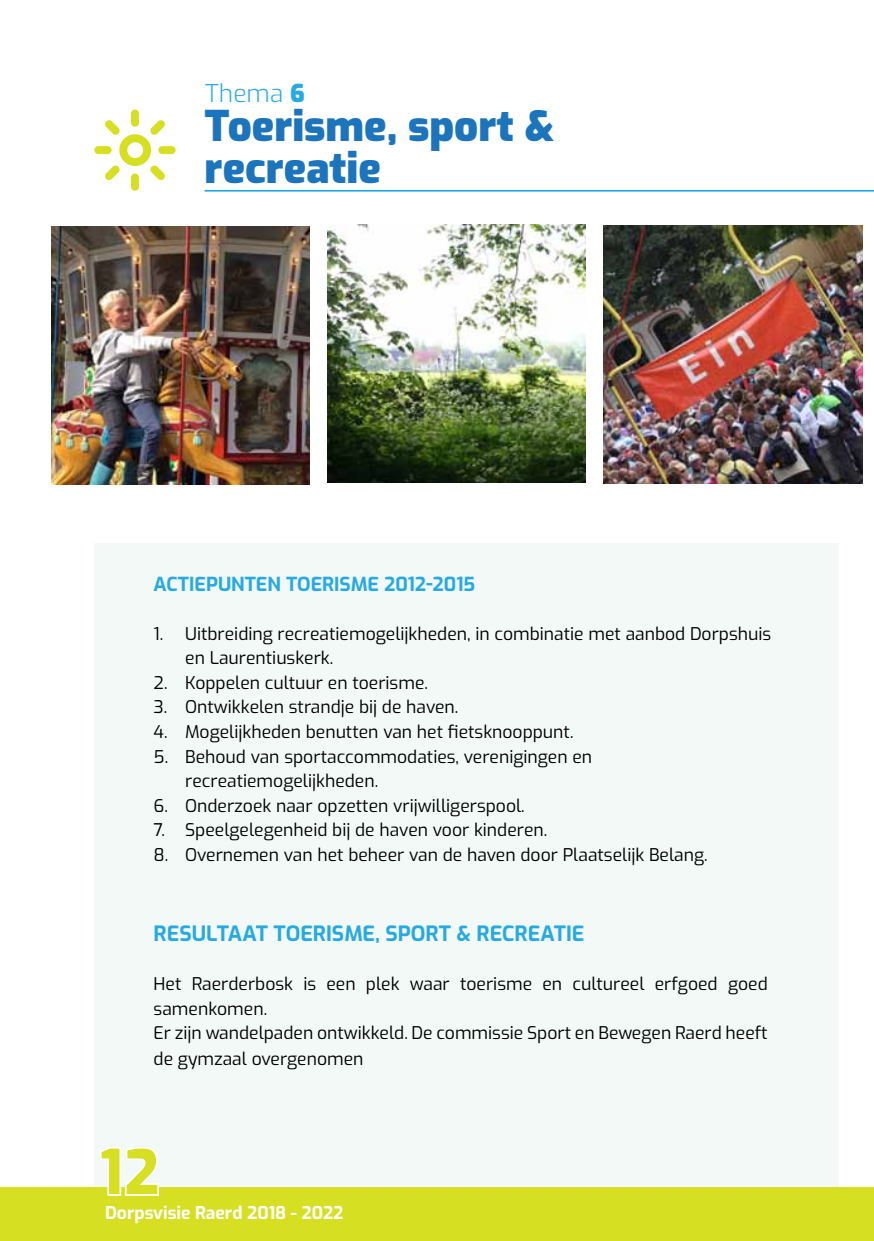
<style>
.page{position:relative;width:874px;height:1241px;background:#fff}
.page>*{position:absolute;margin:0;border:0;box-sizing:border-box;transform-origin:0 0}
.t1{font:900 42px/42px "Exo";color:#1c75bc}
.t2{font:300 24.5px "Exo";color:#27aae1}
.t3{font:700 21px "Exo";color:#27aae1}
.t4{font:700 19.25px "Exo";color:#27aae1}
.t5{font:17.5px/24.7px "Exo";color:#000}
.t6{font:700 17.5px "Exo";color:#fff}
.s1{font-weight:900}
</style>
<div class="page">
<div style="left:94px;top:543px;width:744px;height:697px;background:#f2f9f6"></div>
<div style="left:0;top:1186px;width:873px;height:54px;background:#d7df23"></div>
<hr style="left:204px;top:190px;width:669px;height:2px;background:#27aae1">
<div style="left:158px;top:146px;width:17px;height:8px;background:#d7df23;border-radius:4px"></div>
<div style="left:94px;top:146px;width:17px;height:8px;background:#d7df23;border-radius:4px"></div>
<div style="left:131px;top:173px;width:8px;height:18px;background:#d7df23;border-radius:4px"></div>
<div style="left:131px;top:109px;width:8px;height:18px;background:#d7df23;border-radius:4px"></div>
<svg style="left:105px;top:120px;width:60px;height:60px"></svg>
<svg style="left:99px;top:1147px;width:61px;height:49px"></svg>
<img style="left:52px;top:226px;width:257px;height:258px">
<img style="left:327px;top:224px;width:258px;height:258px">
<img style="left:603px;top:225px;width:258px;height:258px">
<h2 class="t2" style="left:205px;top:75px;width:101px">Thema <span class="s1">6</span></h2>
<h1 class="t1" style="left:204px;top:102px;width:351px">Toerisme, sport &amp; recreatie</h1>
<p class="t4" style="left:153px;top:569px;width:323px">ACTIEPUNTEN TOERISME 2012-2015</p>
<p class="t5" style="left:185px;top:620px;width:587px;text-indent:-32px">1. Uitbreiding recreatiemogelijkheden, in combinatie met aanbod Dorpshuis en Laurentiuskerk.</p>
<p class="t5" style="left:153px;top:669px;width:276px">2. Koppelen cultuur en toerisme.</p>
<p class="t5" style="left:153px;top:693px;width:306px">3. Ontwikkelen strandje bij de haven.</p>
<p class="t5" style="left:153px;top:718px;width:421px">4. Mogelijkheden benutten van het fietsknooppunt.</p>
<p class="t5" style="left:185px;top:742px;width:408px;text-indent:-32px">5. Behoud van sportaccommodaties, verenigingen en recreatiemogelijkheden.</p>
<p class="t5" style="left:153px;top:791px;width:372px">6. Onderzoek naar opzetten vrijwilligerspool.</p>
<p class="t5" style="left:153px;top:816px;width:395px">7. Speelgelegenheid bij de haven voor kinderen.</p>
<p class="t5" style="left:153px;top:840px;width:555px">8. Overnemen van het beheer van de haven door Plaatselijk Belang.</p>
<p class="t3" style="left:153px;top:917px;width:271px">RESULTAAT TOERISME, SPORT</p>
<p class="t3" style="left:456px;top:917px;width:129px">&amp; RECREATIE</p>
<p class="t5" style="left:153px;top:970px;width:615px">Het Raerderbosk is een plek waar toerisme en cultureel erfgoed goed samenkomen.<br>Er zijn wandelpaden ontwikkeld. De commissie Sport en Bewegen Raerd heeft de gymzaal overgenomen</p>
<p class="t6" style="left:105px;top:1198px;width:240px">DORPSVISIE RAERD 2018 - 2022</p>
</div>
